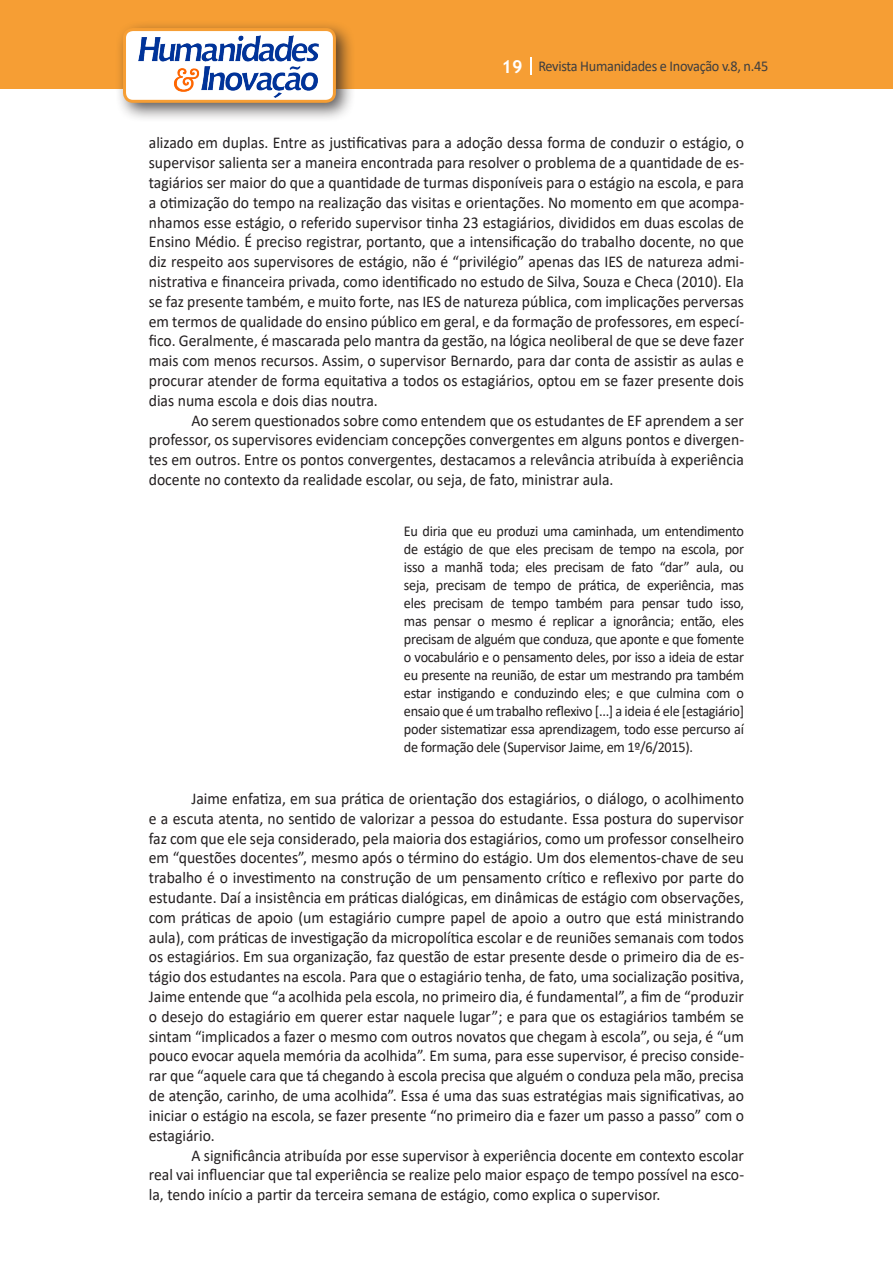
<style>
.page{position:relative;width:893px;height:1263px;background:#fff}
.page>*{position:absolute;margin:0;border:0;box-sizing:border-box;transform-origin:0 0}
.Texto{font:16.5px/19.8px "Calibri";color:#231f20;text-align:justify;scale:.95 1}
.citacao{font:15px/18px "Calibri";letter-spacing:-.02em;color:#231f20;text-align:justify;scale:.95 1}
.t1{font:15px "Calibri";letter-spacing:-.02em;color:#3e3e3f;scale:.95 1}
.s1{font-family:"Trebuchet MS";font-weight:700;font-size:18px;color:#fff}
</style>
<div class="page">
<div style="left:0;top:0;width:893px;height:88px;background:#f69e34"></div>
<svg style="left:530px;top:57px;width:2px;height:18px"></svg>
<div style="left:115px;top:20px;width:241px;height:103px;background:#231f20;opacity:.75"></div>
<div style="left:125px;top:30px;width:209px;height:71px;background:#fff;border-radius:9px"></div>
<img style="left:138px;top:35px;width:181px;height:62px">
<div style="left:123px;top:28px;width:213px;height:75px;border:3px solid #f69e34;border-radius:9px"></div>
<p class="t1" style="left:501px;top:56px;width:282px"><span class="s1">19</span> Revista Humanidades e Inovação v.8, n.45</p>
<p class="Texto" style="left:149px;top:133px;width:628px">alizado em duplas. Entre as justificativas para a adoção dessa forma de conduzir o estágio, o supervisor salienta ser a maneira encontrada para resolver o problema de a quantidade de es&shy;tagiários ser maior do que a quantidade de turmas disponíveis para o estágio na escola, e para a otimização do tempo na realização das visitas e orientações. No momento em que acompa&shy;nhamos esse estágio, o referido supervisor tinha 23 estagiários, divididos em duas escolas de Ensino Médio. É preciso registrar, portanto, que a intensificação do trabalho docente, no que diz respeito aos supervisores de estágio, não é “privilégio” apenas das IES de natureza admi&shy;nistrativa e financeira privada, como identificado no estudo de Silva, Souza e Checa (2010). Ela se faz presente também, e muito forte, nas IES de natureza pública, com implicações perversas em termos de qualidade do ensino público em geral, e da formação de professores, em especí&shy;fico. Geralmente, é mascarada pelo mantra da gestão, na lógica neoliberal de que se deve fazer mais com menos recursos. Assim, o supervisor Bernardo, para dar conta de assistir as aulas e procurar atender de forma equitativa a todos os estagiários, optou em se fazer presente dois dias numa escola e dois dias noutra.</p>
<p class="Texto" style="left:149px;top:410px;width:628px;text-indent:43px">Ao serem questionados sobre como entendem que os estudantes de EF aprendem a ser professor, os supervisores evidenciam concepções convergentes em alguns pontos e divergen&shy;tes em outros. Entre os pontos convergentes, destacamos a relevância atribuída à experiência docente no contexto da realidade escolar, ou seja, de fato, ministrar aula.</p>
<p class="citacao" style="left:404px;top:521px;width:360px">Eu diria que eu produzi uma caminhada, um entendimento de estágio de que eles precisam de tempo na escola, por isso a manhã toda; eles precisam de fato “dar” aula, ou seja, precisam de tempo de prática, de experiência, mas eles precisam de tempo também para pensar tudo isso, mas pensar o mesmo é replicar a ignorância; então, eles precisam de alguém que conduza, que aponte e que fomente o vocabulário e o pensamento deles, por isso a ideia de estar eu presente na reunião, de estar um mestrando pra também estar instigando e conduzindo eles; e que culmina com o ensaio que é um trabalho reflexivo [...] a ideia é ele [estagiário] poder sistematizar essa aprendizagem, todo esse percurso aí de formação dele (Supervisor Jaime, em 1º/6/2015).</p>
<p class="Texto" style="left:149px;top:788px;width:628px;text-indent:43px">Jaime enfatiza, em sua prática de orientação dos estagiários, o diálogo, o acolhimento e a escuta atenta, no sentido de valorizar a pessoa do estudante. Essa postura do supervisor faz com que ele seja considerado, pela maioria dos estagiários, como um professor conselheiro em “questões docentes”, mesmo após o término do estágio. Um dos elementos-chave de seu trabalho é o investimento na construção de um pensamento crítico e reflexivo por parte do estudante. Daí a insistência em práticas dialógicas, em dinâmicas de estágio com observações, com práticas de apoio (um estagiário cumpre papel de apoio a outro que está ministrando aula), com práticas de investigação da micropolítica escolar e de reuniões semanais com todos os estagiários. Em sua organização, faz questão de estar presente desde o primeiro dia de es&shy;tágio dos estudantes na escola. Para que o estagiário tenha, de fato, uma socialização positiva, Jaime entende que “a acolhida pela escola, no primeiro dia, é fundamental”, a fim de “produzir o desejo do estagiário em querer estar naquele lugar”; e para que os estagiários também se sintam “implicados a fazer o mesmo com outros novatos que chegam à escola”, ou seja, é “um pouco evocar aquela memória da acolhida”. Em suma, para esse supervisor, é preciso conside&shy;rar que “aquele cara que tá chegando à escola precisa que alguém o conduza pela mão, precisa de atenção, carinho, de uma acolhida”. Essa é uma das suas estratégias mais significativas, ao iniciar o estágio na escola, se fazer presente “no primeiro dia e fazer um passo a passo” com o estagiário.</p>
<p class="Texto" style="left:149px;top:1145px;width:628px;text-indent:43px">A significância atribuída por esse supervisor à experiência docente em contexto escolar real vai influenciar que tal experiência se realize pelo maior espaço de tempo possível na esco&shy;la, tendo início a partir da terceira semana de estágio, como explica o supervisor.</p>
</div>
